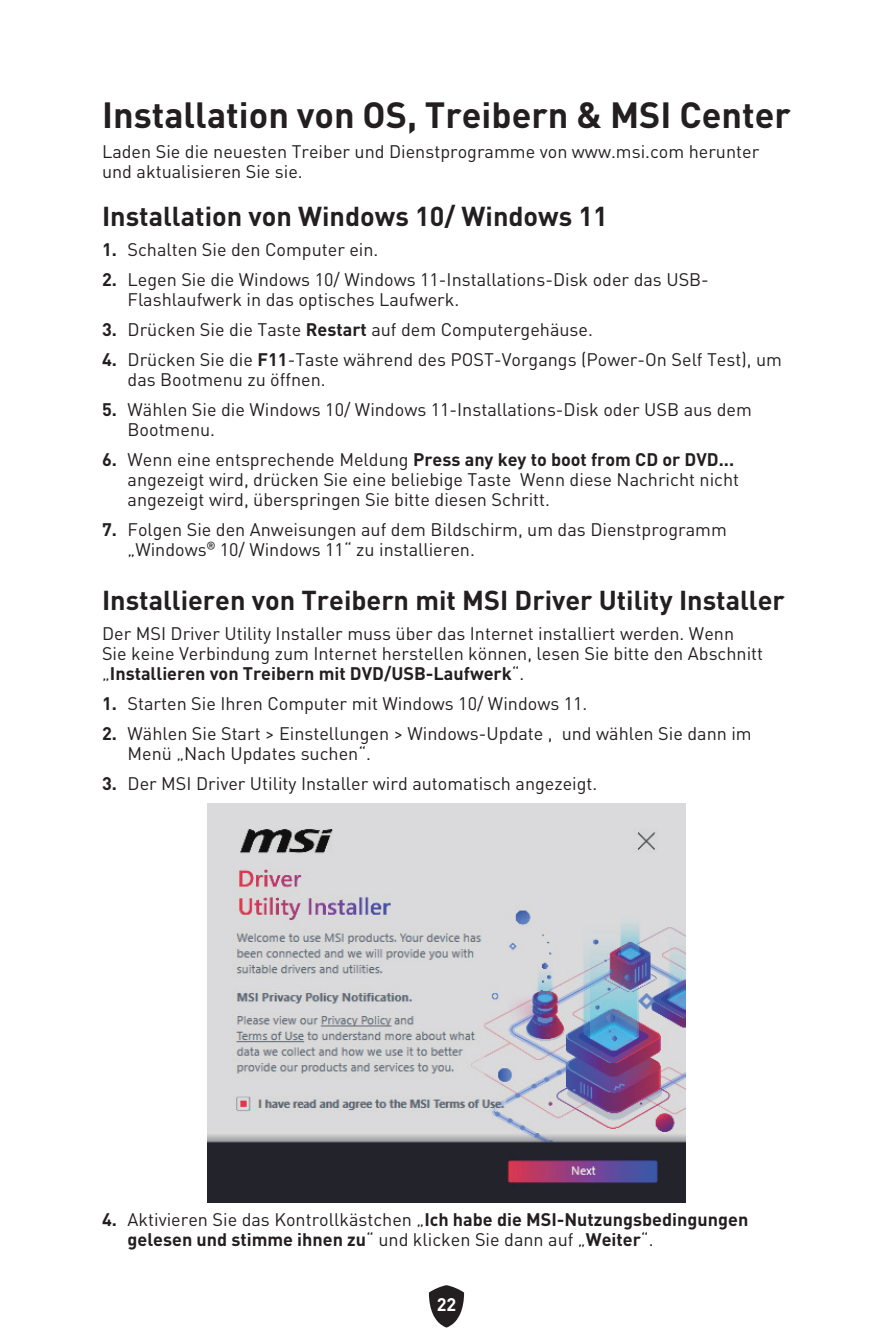
<style>
.page{position:relative;width:893px;height:1340px;background:#fff}
.page>*{position:absolute;margin:0;border:0;box-sizing:border-box;transform-origin:0 0}
.t1{font:700 36px "MSI Din Pro Noto CJK";color:#231f20}
.t2{font:700 27px "MSI Din Pro Noto CJK";color:#231f20}
.t3{font:18px/20.2px "MSI Din Pro Noto CJK";color:#231f20}
.t4{font:700 18px/20.2px "MSI Din Pro Noto CJK";color:#231f20}
.t5{font:700 18px "MSI Din Pro Noto CJK";color:#fff}
.s1{font-weight:700}
.s2{font-weight:400}
</style>
<div class="page">
<svg style="left:429px;top:1285px;width:35px;height:42px"></svg>
<img style="left:207px;top:803px;width:479px;height:399px">
<h1 class="t1" style="left:102px;top:94px;width:690px">Installation von OS, Treibern &amp; MSI Center</h1>
<p class="t3" style="left:102px;top:141px;width:659px">Laden Sie die neuesten Treiber und Dienstprogramme von www.msi.com herunter und aktualisieren Sie sie.</p>
<h2 class="t2" style="left:102px;top:201px;width:507px">Installation von Windows 10/ Windows 11</h2>
<p class="t3" style="left:102px;top:239px;width:278px"><span class="s1">1.</span> Schalten Sie den Computer ein.</p>
<p class="t3" style="left:128px;top:269px;width:583px;text-indent:-26px"><span class="s1">2.</span> Legen Sie die Windows 10/ Windows 11-Installations-Disk oder das USB-<br>Flashlaufwerk in das optisches Laufwerk.</p>
<p class="t3" style="left:102px;top:319px;width:492px"><span class="s1">3.</span> Drücken Sie die Taste <span class="s1">Restart</span> auf dem Computergehäuse.</p>
<p class="t3" style="left:128px;top:349px;width:656px;text-indent:-26px"><span class="s1">4.</span> Drücken Sie die <span class="s1">F11</span>-Taste während des POST-Vorgangs (Power-On Self Test), um das Bootmenu zu öffnen.</p>
<p class="t3" style="left:128px;top:399px;width:626px;text-indent:-26px"><span class="s1">5.</span> Wählen Sie die Windows 10/ Windows 11-Installations-Disk oder USB aus dem<br>Bootmenu.</p>
<p class="t3" style="left:128px;top:449px;width:613px;text-indent:-26px"><span class="s1">6.</span> Wenn eine entsprechende Meldung <span class="s1">Press any key to boot from CD or DVD... </span>angezeigt wird, drücken Sie eine beliebige Taste Wenn diese Nachricht nicht angezeigt wird, überspringen Sie bitte diesen Schritt.</p>
<p class="t3" style="left:128px;top:520px;width:601px;text-indent:-26px"><span class="s1">7.</span> Folgen Sie den Anweisungen auf dem Bildschirm, um das Dienstprogramm „Windows® 10/ Windows 11“ zu installieren.</p>
<h2 class="t2" style="left:102px;top:585px;width:684px">Installieren von Treibern mit MSI Driver Utility Installer</h2>
<p class="t3" style="left:102px;top:623px;width:663px">Der MSI Driver Utility Installer muss über das Internet installiert werden. Wenn<br>Sie keine Verbindung zum Internet herstellen können, lesen Sie bitte den Abschnitt „<span class="s1">Installieren von Treibern mit DVD/USB-Laufwerk</span>“.</p>
<p class="t3" style="left:102px;top:693px;width:487px"><span class="s1">1.</span> Starten Sie Ihren Computer mit Windows 10/ Windows 11.</p>
<p class="t3" style="left:128px;top:723px;width:626px;text-indent:-26px"><span class="s1">2.</span> Wählen Sie Start &gt; Einstellungen &gt; Windows-Update , und wählen Sie dann im<br>Menü „Nach Updates suchen“.</p>
<p class="t3" style="left:102px;top:773px;width:497px"><span class="s1">3.</span> Der MSI Driver Utility Installer wird automatisch angezeigt.</p>
<p class="t4" style="left:128px;top:1209px;width:622px;text-indent:-26px">4. <span class="s2">Aktivieren Sie das Kontrollkästchen „</span>Ich habe die MSI-Nutzungsbedingungen gelesen und stimme ihnen zu<span class="s2">“ und klicken Sie dann auf „</span>Weiter<span class="s2">“.</span></p>
<p class="t5" style="left:437px;top:1293px;width:21px">22</p>
</div>
